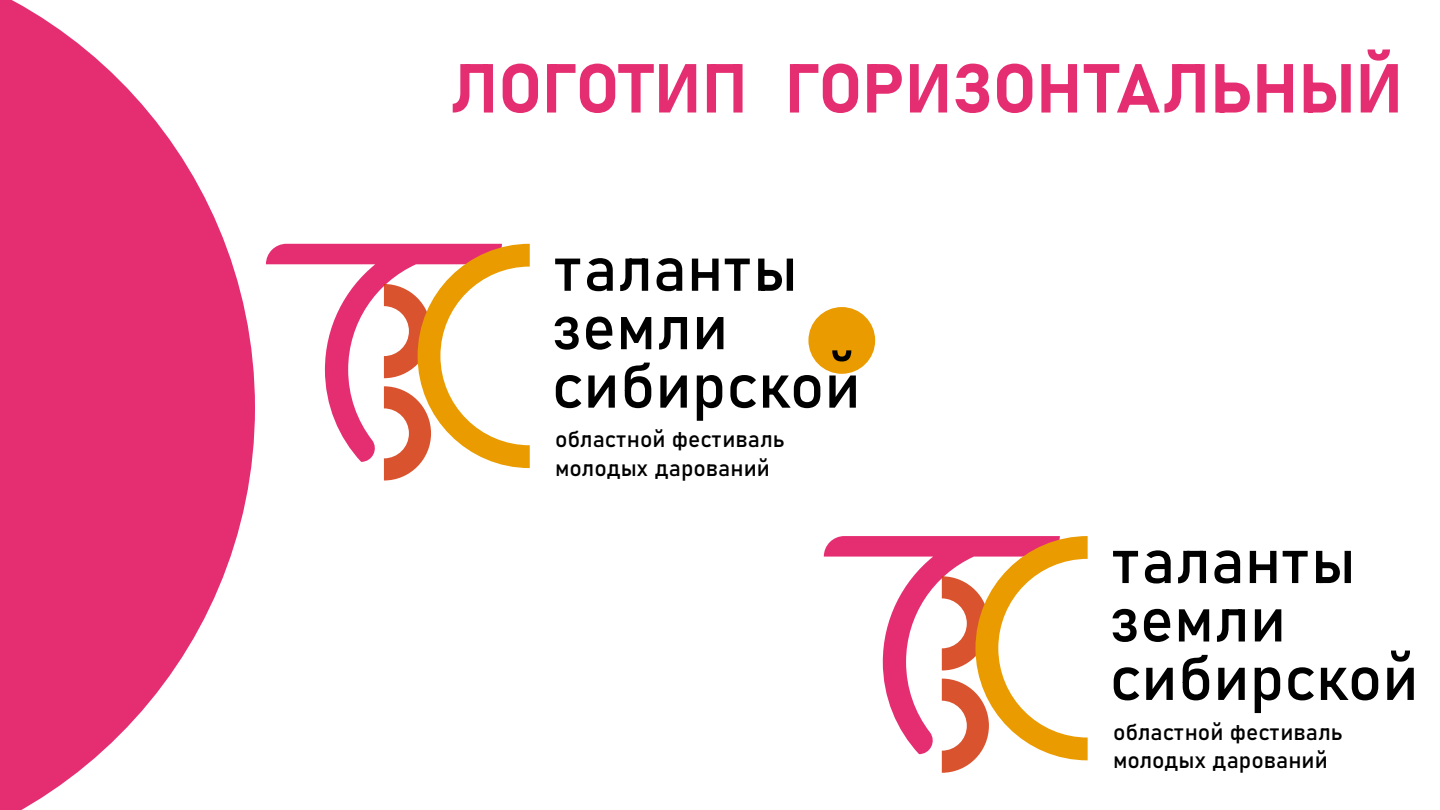
<style>
.page{position:relative;width:1440px;height:810px;background:#fff}
.page>*{position:absolute;margin:0;border:0;box-sizing:border-box;transform-origin:0 0}
.t1{font:68.25px "Bahnschrift";color:#e00053}
.t2{font:63.53px/58.4px "Bahnschrift";color:#000}
.t3{font:22.88px/28.6px "Bahnschrift";color:#000}
</style>
<div class="page">
<div style="left:808px;top:307px;width:67px;height:67px;background:#ea9b00;border-radius:33px"></div>
<svg style="left:266px;top:244px;width:118px;height:218px"></svg>
<svg style="left:384px;top:244px;width:146px;height:237px"></svg>
<svg style="left:832px;top:350px;width:19px;height:11px"></svg>
<svg style="left:824px;top:536px;width:118px;height:218px"></svg>
<svg style="left:942px;top:536px;width:146px;height:237px"></svg>
<svg style="left:0;top:0;width:255px;height:810px;fill:#e52e72"></svg>
<h1 class="t1" style="left:449px;top:37px;width:955px">ЛОГОТИП ГОРИЗОНТАЛЬНЫЙ</h1>
<h2 class="t2" style="left:552px;top:235px;width:311px">таланты земли сибирскои</h2>
<p class="t3" style="left:555px;top:423px;width:231px">областной фестиваль молодых дарований</p>
<h2 class="t2" style="left:1110px;top:527px;width:311px">таланты земли сибирской</h2>
<p class="t3" style="left:1113px;top:716px;width:231px">областной фестиваль молодых дарований</p>
</div>
